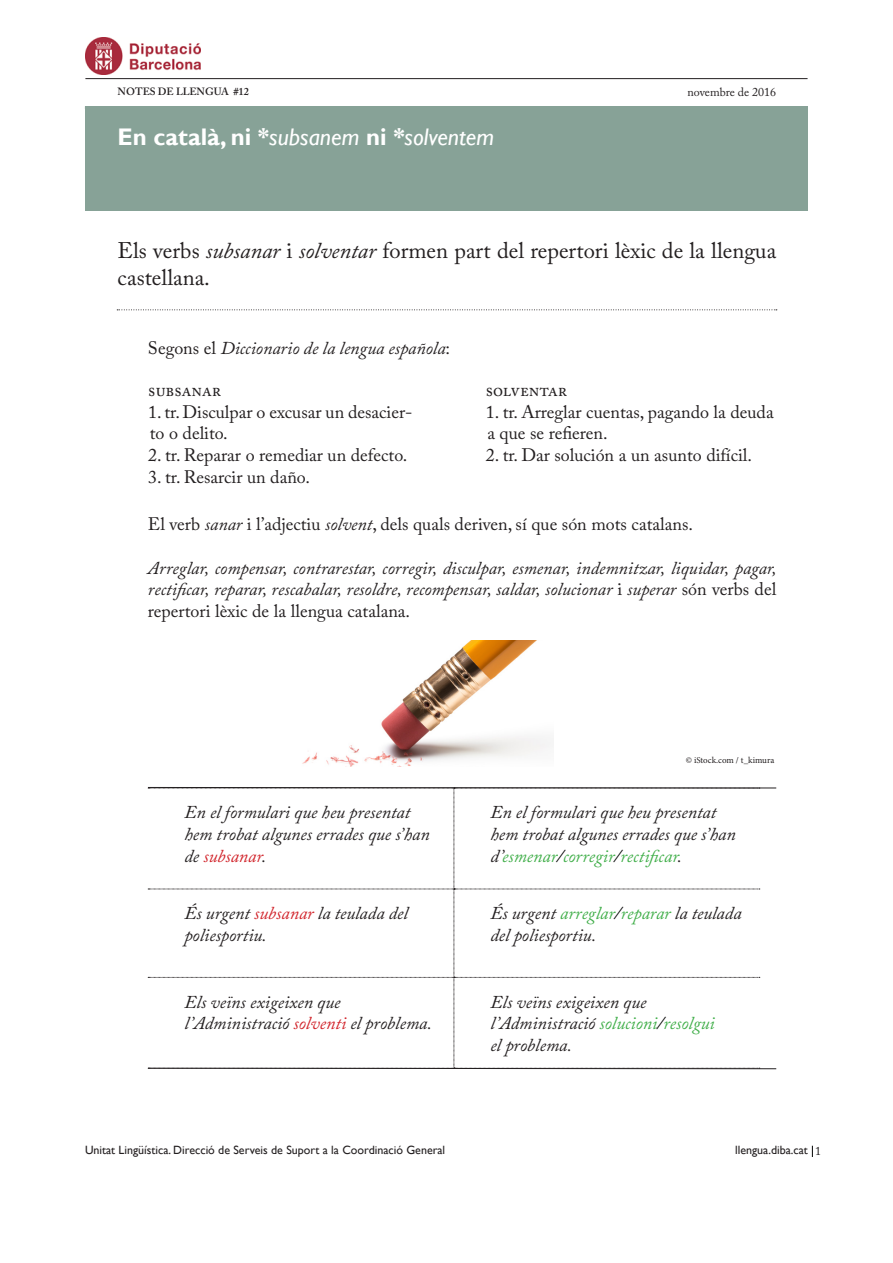
<style>
.page{position:relative;width:893px;height:1263px;background:#fff}
.page>*{position:absolute;margin:0;border:0;box-sizing:border-box;transform-origin:0 0}
.t1{font:italic 24px "Gill Sans";color:#fff}
.t2{font:22.5px/27px "Adobe Caslon Pro";color:#231f20}
.t3{font:italic 18px/21.6px "Adobe Caslon Pro";color:#231f20}
.t4{font:18px/21.6px "Adobe Caslon Pro";color:#231f20}
.t5{font:12px "Gill Sans";color:#231f20}
.t6{font:12px "Adobe Caslon Pro";color:#231f20}
.t7{font:600 10.5px "Adobe Caslon Pro";letter-spacing:-.005em;color:#231f20}
.t8{font:9px "Minion Pro";color:#231f20}
.s1{font-weight:700;font-style:normal}
.s2{font-style:italic}
.s3{font-style:normal}
.s4{color:#d1232a}
.s5{color:#40ae49}
.s6{color:#000}
.s7{font-family:"Adobe Caslon Pro"}
</style>
<div class="page">
<hr style="left:85px;top:78px;width:722px;height:1px;background:#231f20">
<div style="left:85px;top:106px;width:722px;height:104px;background:#87a297"></div>
<svg style="left:117px;top:309px;width:660px;height:1px"></svg>
<svg style="left:147px;top:787px;width:630px;height:282px"></svg>
<img style="left:302px;top:640px;width:249px;height:127px">
<img style="left:85px;top:37px;width:116px;height:37px">
<p class="t7" style="left:118px;top:85px;width:133px">NOTES DE LLENGUA #12</p>
<p class="t6" style="left:687px;top:85px;width:90px">novembre de 2016</p>
<p class="t1" style="left:118px;top:122px;width:378px"><span class="s1">En català, ni *</span>subsanem <span class="s1">ni *</span>solventem</p>
<p class="t2" style="left:118px;top:237px;width:660px">Els verbs <span class="s2">subsanar</span> i <span class="s2">solventar</span> formen part del repertori lèxic de la llengua castellana.</p>
<p class="t3" style="left:148px;top:336px;width:304px"><span class="s3">Segons el</span> Diccionario de la lengua española<span class="s3">:</span></p>
<p class="t4" style="left:148px;top:379px;width:74px">subsanar</p>
<p class="t4" style="left:148px;top:401px;width:266px">1. tr. Disculpar o excusar un desacier&shy;to o delito.</p>
<p class="t4" style="left:148px;top:444px;width:261px">2. tr. Reparar o remediar un defecto.</p>
<p class="t4" style="left:148px;top:465px;width:163px">3. tr. Resarcir un daño.</p>
<p class="t4" style="left:486px;top:379px;width:83px">solventar</p>
<p class="t4" style="left:486px;top:401px;width:289px">1. tr. Arreglar cuentas, pagando la deuda a que se refieren.</p>
<p class="t4" style="left:486px;top:444px;width:268px">2. tr. Dar solución a un asunto difícil.</p>
<p class="t4" style="left:148px;top:513px;width:547px">El verb <span class="s2">sanar</span> i l’adjectiu <span class="s2">solvent</span>, dels quals deriven, sí que són mots catalans.</p>
<p class="t3" style="left:148px;top:556px;width:630px;text-align:justify">Arreglar, compensar, contrarestar, corregir, disculpar, esmenar, indemnitzar, liquidar, pagar, rectificar, reparar, rescabalar, resoldre, recompensar, saldar, solucionar <span class="s3">i</span> superar <span class="s3">són verbs del repertori lèxic de la llengua catalana.</span></p>
<p class="t8" style="left:686px;top:754px;width:90px">© iStock.com / t_kimura</p>
<p class="t3" style="left:184px;top:801px;width:247px">En el formulari que heu presentat hem trobat algunes errades que s’han de <span class="s4">subsanar</span>.</p>
<p class="t3" style="left:490px;top:801px;width:247px">En el formulari que heu presentat hem trobat algunes errades que s’han d’<span class="s5">esmenar</span><span class="s6">/</span><span class="s5">corregir</span><span class="s6">/</span><span class="s5">rectificar</span>.</p>
<p class="t3" style="left:184px;top:902px;width:225px">És urgent <span class="s4">subsanar</span> la teulada del poliesportiu.</p>
<p class="t3" style="left:490px;top:902px;width:253px">És urgent <span class="s5">arreglar</span><span class="s6">/</span><span class="s5">reparar</span> la teulada del poliesportiu.</p>
<p class="t3" style="left:184px;top:990px;width:249px">Els veïns exigeixen que l’Administració <span class="s4">solventi</span> el problema.</p>
<p class="t3" style="left:490px;top:990px;width:226px">Els veïns exigeixen que l’Administració <span class="s5">solucioni</span><span class="s6">/</span><span class="s5">resolgui </span>el problema.</p>
<p class="t5" style="left:85px;top:1143px;width:362px">Unitat Lingüística. Direcció de Serveis de Suport a la Coordinació General</p>
<p class="t5" style="left:735px;top:1143px;width:87px">llengua.diba.cat <span class="s7">1</span></p>
</div>
